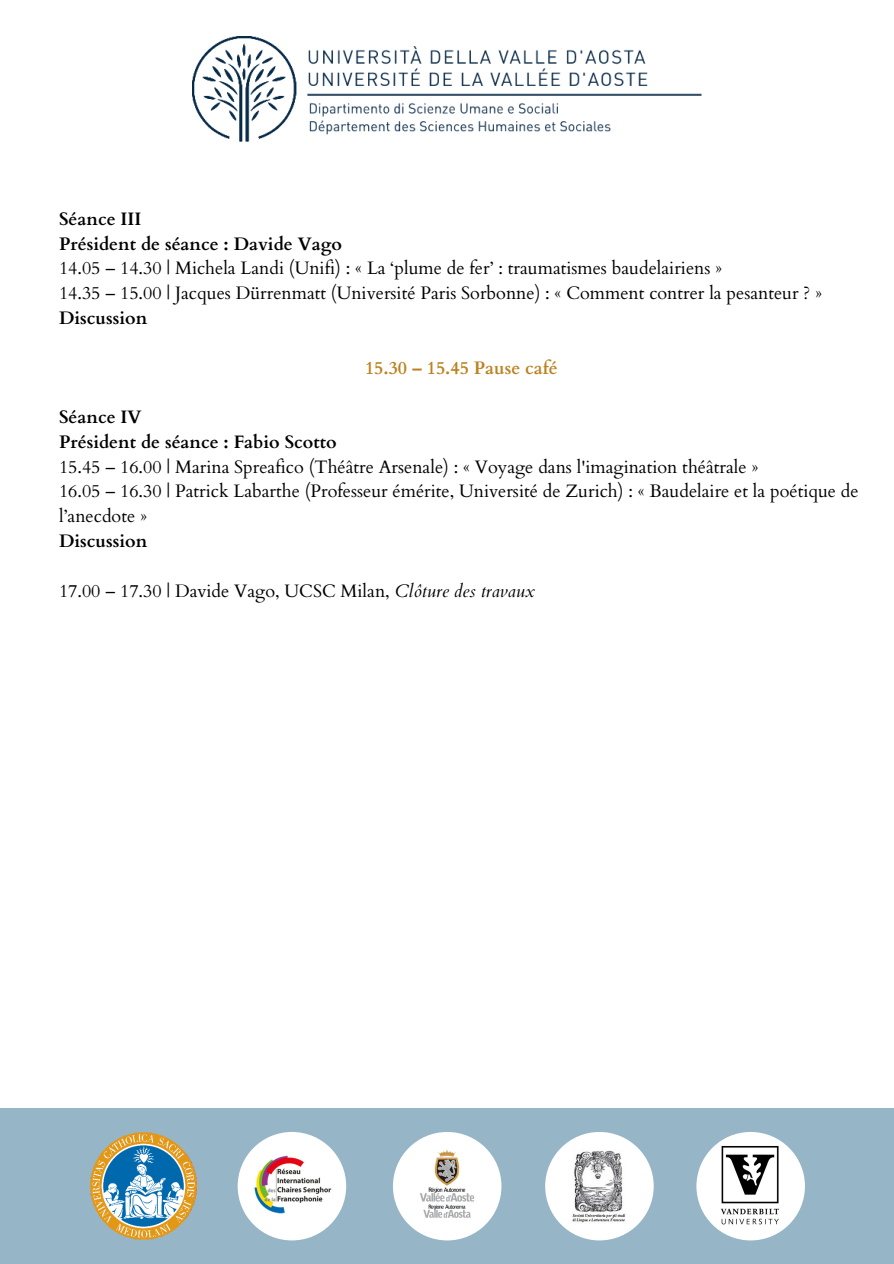
<style>
.page{position:relative;width:894px;height:1264px;background:#fff}
.page>*{position:absolute;margin:0;border:0;box-sizing:border-box;transform-origin:0 0}
.t1{font:18px/24.8px "Cardo";color:#000}
.t2{font:700 18px "Cardo";color:#000}
.t3{font:700 18px "Cardo";color:#bb8322}
.s1{font-style:italic}
</style>
<div class="page">
<img style="left:192px;top:37px;width:509px;height:105px">
<div style="left:0;top:1107px;width:893px;height:156px;background:#96b6c8"></div>
<img style="left:89px;top:1131px;width:109px;height:109px;border-radius:50%">
<img style="left:237px;top:1131px;width:109px;height:109px;border-radius:50%">
<img style="left:545px;top:1131px;width:108px;height:109px;border-radius:50%">
<img style="left:696px;top:1131px;width:108px;height:109px;border-radius:50%">
<img style="left:393px;top:1131px;width:108px;height:109px;border-radius:50%">
<p class="t2" style="left:59px;top:207px;width:84px">Séance III</p>
<p class="t2" style="left:59px;top:232px;width:284px">Président de séance : Davide Vago</p>
<p class="t1" style="left:59px;top:256px;width:664px">14.05 – 14.30 | Michela Landi (Unifi) : « La ‘plume de fer’ : traumatismes baudelairiens »</p>
<p class="t1" style="left:59px;top:281px;width:764px">14.35 – 15.00 | Jacques Dürrenmatt (Université Paris Sorbonne) : « Comment contrer la pesanteur ? »</p>
<p class="t2" style="left:59px;top:306px;width:90px">Discussion</p>
<p class="t3" style="left:365px;top:356px;width:194px">15.30 – 15.45 Pause café</p>
<p class="t2" style="left:59px;top:405px;width:84px">Séance IV</p>
<p class="t2" style="left:59px;top:430px;width:279px">Président de séance : Fabio Scotto</p>
<p class="t1" style="left:59px;top:454px;width:700px">15.45 – 16.00 | Marina Spreafico (Théâtre Arsenale) : « Voyage dans l'imagination théâtrale »</p>
<p class="t1" style="left:59px;top:479px;width:801px">16.05 – 16.30 | Patrick Labarthe (Professeur émérite, Université de Zurich) : « Baudelaire et la poétique de l’anecdote »</p>
<p class="t2" style="left:59px;top:529px;width:90px">Discussion</p>
<p class="t1" style="left:59px;top:578px;width:477px">17.00 – 17.30 | Davide Vago, UCSC Milan, <span class="s1">Clôture des travaux</span></p>
</div>
